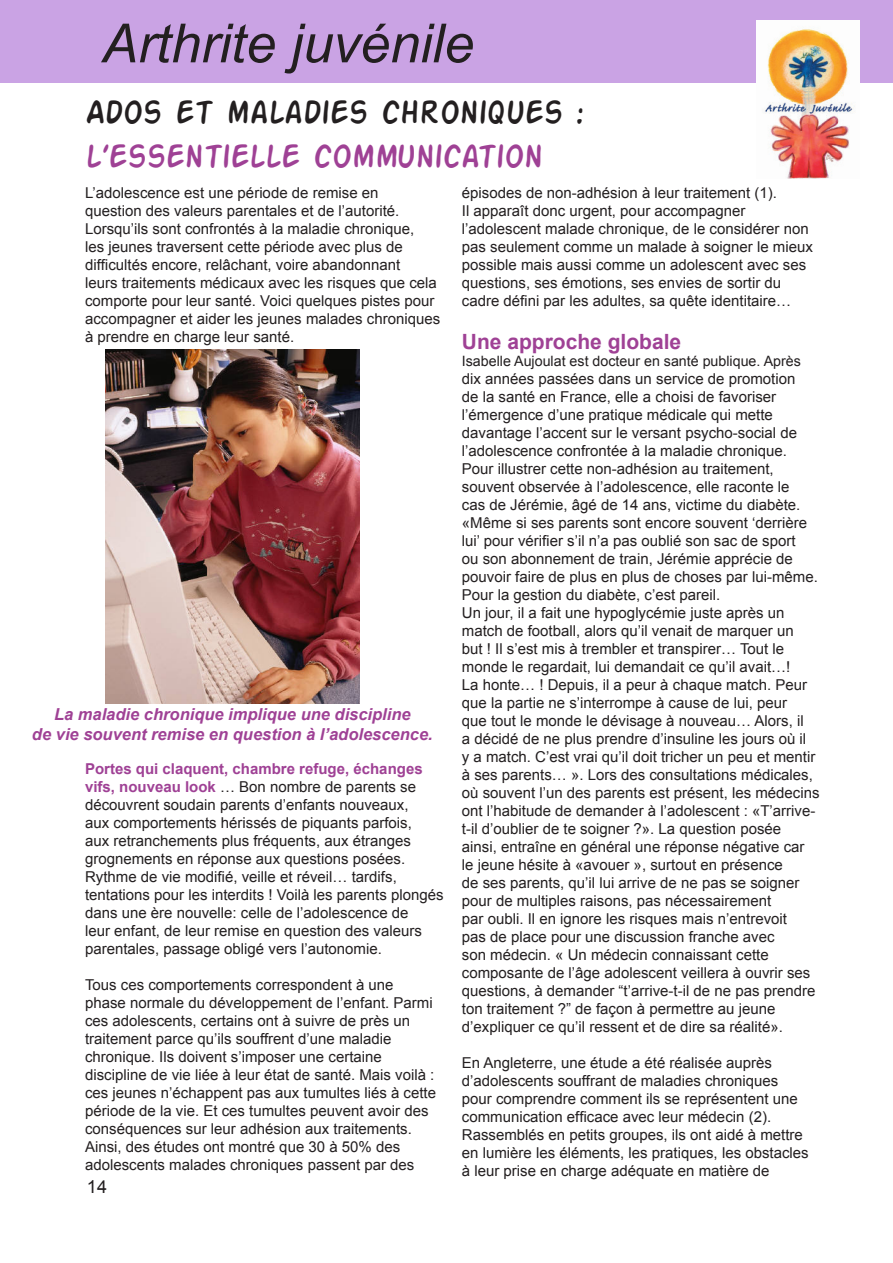
<style>
.page{position:relative;width:893px;height:1263px;background:#fff}
.page>*{position:absolute;margin:0;border:0;box-sizing:border-box;transform-origin:0 0}
.t1{font:italic 54px "Arial";color:#231f20}
.t2{font:36px "Action Man";color:#9f4195}
.t3{font:36px "Action Man";color:#231f20}
.t4{font:700 21px "Arial";color:#9f4195}
.t5{font:18px "Arial";color:#231f20}
.t6{font:italic 700 16.5px "Arial";color:#9f4195}
.t7{font:15px/18px "Arial";color:#231f20}
.t8{font:14.25px "Arial";color:#231f20}
.s1{font-weight:700;color:#9f4195}
</style>
<div class="page">
<div style="left:0;top:0;width:893px;height:83px;background:#caa3e4"></div>
<img style="left:756px;top:20px;width:104px;height:159px">
<img style="left:106px;top:349px;width:253px;height:354px">
<p class="t1" style="left:102px;top:8px;width:374px">Arthrite juvénile</p>
<p class="t3" style="left:85px;top:88px;width:500px">ADOS ET MALADIES CHRONIQUES :</p>
<p class="t2" style="left:85px;top:132px;width:459px">L’ESSENTIELLE COMMUNICATION</p>
<p class="t7" style="left:85px;top:184px;width:357px">L’adolescence est une période de remise en<br>question des valeurs parentales et de l’autorité.<br>Lorsqu’ils sont confrontés à la maladie chronique,<br>les jeunes traversent cette période avec plus de difficultés encore, relâchant, voire abandonnant<br>leurs traitements médicaux avec les risques que cela comporte pour leur santé. Voici quelques pistes pour accompagner et aider les jeunes malades chroniques à prendre en charge leur santé.</p>
<p class="t6" style="left:54px;top:703px;width:358px">La maladie chronique implique une discipline</p>
<p class="t6" style="left:32px;top:723px;width:402px">de vie souvent remise en question à l’adolescence.</p>
<p class="t7" style="left:85px;top:760px;width:360px"><span class="s1">Portes qui claquent, chambre refuge, échanges vifs, nouveau look</span> … Bon nombre de parents se découvrent soudain parents d’enfants nouveaux,<br>aux comportements hérissés de piquants parfois,<br>aux retranchements plus fréquents, aux étranges grognements en réponse aux questions posées.<br>Rythme de vie modifié, veille et réveil… tardifs, tentations pour les interdits ! Voilà les parents plongés dans une ère nouvelle: celle de l’adolescence de<br>leur enfant, de leur remise en question des valeurs parentales, passage obligé vers l’autonomie.</p>
<p class="t7" style="left:85px;top:976px;width:353px">Tous ces comportements correspondent à une phase normale du développement de l’enfant. Parmi ces adolescents, certains ont à suivre de près un traitement parce qu’ils souffrent d’une maladie chronique. Ils doivent s’imposer une certaine discipline de vie liée à leur état de santé. Mais voilà : ces jeunes n’échappent pas aux tumultes liés à cette période de la vie. Et ces tumultes peuvent avoir des conséquences sur leur adhésion aux traitements.<br>Ainsi, des études ont montré que 30 à 50% des adolescents malades chroniques passent par des</p>
<p class="t5" style="left:87px;top:1175px;width:22px">14</p>
<p class="t7" style="left:462px;top:184px;width:317px">épisodes de non-adhésion à leur traitement (1).</p>
<p class="t7" style="left:462px;top:202px;width:352px">Il apparaît donc urgent, pour accompagner l’adolescent malade chronique, de le considérer non pas seulement comme un malade à soigner le mieux possible mais aussi comme un adolescent avec ses questions, ses émotions, ses envies de sortir du cadre défini par les adultes, sa quête identitaire…</p>
<p class="t4" style="left:462px;top:328px;width:221px">Une approche globale</p>
<p class="t8" style="left:462px;top:352px;width:341px">Isabelle Aujoulat est docteur en santé publique. Après</p>
<p class="t7" style="left:462px;top:370px;width:337px">dix années passées dans un service de promotion de la santé en France, elle a choisi de favoriser l’émergence d’une pratique médicale qui mette davantage l’accent sur le versant psycho-social de l’adolescence confrontée à la maladie chronique.</p>
<p class="t7" style="left:462px;top:460px;width:357px">Pour illustrer cette non-adhésion au traitement, souvent observée à l’adolescence, elle raconte le<br>cas de Jérémie, âgé de 14 ans, victime du diabète. «Même si ses parents sont encore souvent ‘derrière lui’ pour vérifier s’il n’a pas oublié son sac de sport<br>ou son abonnement de train, Jérémie apprécie de pouvoir faire de plus en plus de choses par lui-même.<br>Pour la gestion du diabète, c’est pareil.</p>
<p class="t7" style="left:462px;top:604px;width:359px">Un jour, il a fait une hypoglycémie juste après un match de football, alors qu’il venait de marquer un<br>but ! Il s’est mis à trembler et transpirer… Tout le monde le regardait, lui demandait ce qu’il avait…!<br>La honte… ! Depuis, il a peur à chaque match. Peur que la partie ne s’interrompe à cause de lui, peur<br>que tout le monde le dévisage à nouveau… Alors, il<br>a décidé de ne plus prendre d’insuline les jours où il<br>y a match. C’est vrai qu’il doit tricher un peu et mentir à ses parents… ». Lors des consultations médicales, où souvent l’un des parents est présent, les médecins ont l’habitude de demander à l’adolescent : «T’arrive&shy;t-il d’oublier de te soigner ?». La question posée ainsi, entraîne en général une réponse négative car le jeune hésite à «avouer », surtout en présence<br>de ses parents, qu’il lui arrive de ne pas se soigner pour de multiples raisons, pas nécessairement<br>par oubli. Il en ignore les risques mais n’entrevoit<br>pas de place pour une discussion franche avec<br>son médecin. « Un médecin connaissant cette composante de l’âge adolescent veillera à ouvrir ses questions, à demander “t’arrive-t-il de ne pas prendre ton traitement ?” de façon à permettre au jeune d’expliquer ce qu’il ressent et de dire sa réalité».</p>
<p class="t7" style="left:462px;top:1054px;width:348px">En Angleterre, une étude a été réalisée auprès d’adolescents souffrant de maladies chroniques pour comprendre comment ils se représentent une communication efficace avec leur médecin (2).<br>Rassemblés en petits groupes, ils ont aidé à mettre en lumière les éléments, les pratiques, les obstacles à leur prise en charge adéquate en matière de</p>
</div>
